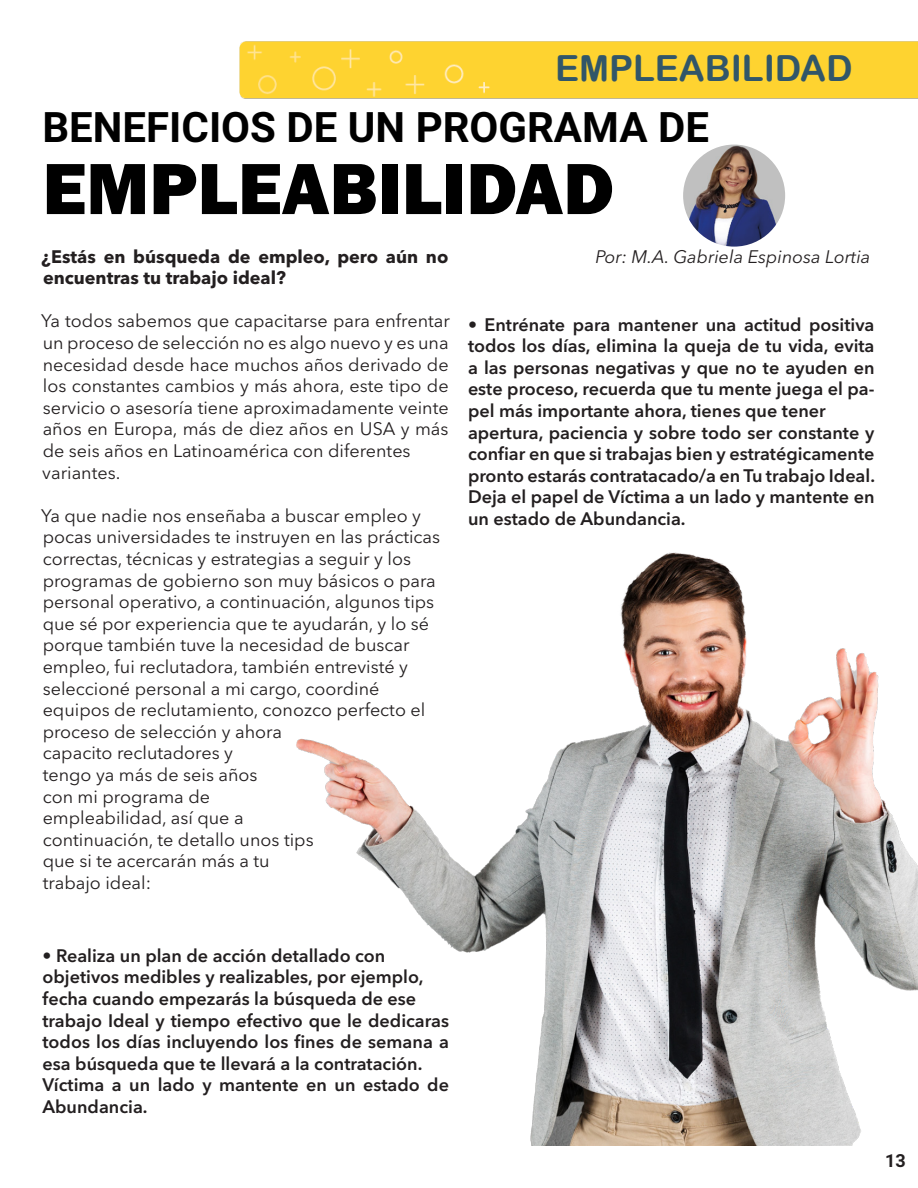
<style>
.page{position:relative;width:918px;height:1188px;background:#fff}
.page>*{position:absolute;margin:0;border:0;box-sizing:border-box;transform-origin:0 0}
.t1{font:800 75px "Franklin Gothic";color:#000}
.t2{font:700 42px "Roboto";color:#000}
.t3{font:36px "Arial Rounded MT Bold";color:#315669}
.t4{font:18px/21.6px "Avenir Next LT Pro";color:#231f20}
.t5{font:600 18px/21.6px "Avenir Next LT Pro";color:#231f20;text-align:justify}
.t6{font:700 18px "Avenir Next LT Pro";color:#231f20}
.t7{font:italic 18px "Avenir Next LT Pro";color:#231f20}
.t8{font:700 18px "Roboto";color:#231f20}
</style>
<div class="page">
<div style="left:239px;top:41px;width:679px;height:58px;background:#fed330"></div>
<img style="left:683px;top:145px;width:102px;height:102px;border-radius:51px">
<img style="left:296px;top:552px;width:622px;height:593px">
<p class="t3" style="left:555px;top:47px;width:299px">EMPLEABILIDAD</p>
<p class="t2" style="left:43px;top:98px;width:668px">BENEFICIOS DE UN PROGRAMA DE</p>
<p class="t1" style="left:43px;top:140px;width:573px">EMPLEABILIDAD</p>
<p class="t6" style="left:41px;top:245px;width:409px">¿Estás en búsqueda de empleo, pero aún no</p>
<p class="t7" style="left:596px;top:246px;width:276px">Por: M.A. Gabriela Espinosa Lortia</p>
<p class="t6" style="left:43px;top:267px;width:244px">encuentras tu trabajo ideal?</p>
<p class="t4" style="left:41px;top:310px;width:410px;text-align:justify">Ya todos sabemos que capacitarse para enfrentar un proceso de selección no es algo nuevo y es una necesidad desde hace muchos años derivado de los constantes cambios y más ahora, este tipo de servicio o asesoría tiene aproximadamente veinte años en Europa, más de diez años en USA y más de seis años en Latinoamérica con diferentes</p>
<p class="t4" style="left:42px;top:461px;width:80px">variantes.</p>
<p class="t4" style="left:41px;top:505px;width:400px">Ya que nadie nos enseñaba a buscar empleo y pocas universidades te instruyen en las prácticas correctas, técnicas y estrategias a seguir y los</p>
<p class="t4" style="left:43px;top:569px;width:395px">programas de gobierno son muy básicos o para personal operativo, a continuación, algunos tips que sé por experiencia que te ayudarán, y lo sé porque también tuve la necesidad de buscar</p>
<p class="t4" style="left:43px;top:656px;width:367px">empleo, fui reclutadora, también entrevisté y</p>
<p class="t4" style="left:43px;top:677px;width:338px">seleccioné personal a mi cargo, coordiné</p>
<p class="t4" style="left:43px;top:699px;width:384px">equipos de reclutamiento, conozco perfecto el</p>
<p class="t4" style="left:43px;top:721px;width:241px">proceso de selección y ahora</p>
<p class="t4" style="left:43px;top:742px;width:192px">capacito reclutadores y</p>
<p class="t4" style="left:43px;top:764px;width:216px">tengo ya más de seis años con mi programa de</p>
<p class="t4" style="left:43px;top:807px;width:203px">empleabilidad, así que a</p>
<p class="t4" style="left:43px;top:829px;width:272px">continuación, te detallo unos tips que si te acercarán más a tu</p>
<p class="t4" style="left:43px;top:872px;width:110px">trabajo ideal:</p>
<p class="t5" style="left:468px;top:313px;width:408px">• Entrénate para mantener una actitud positiva todos los días, elimina la queja de tu vida, evita a las personas negativas y que no te ayuden en este proceso, recuerda que tu mente juega el pa&shy;pel más importante ahora, tienes que tener</p>
<p class="t5" style="left:468px;top:421px;width:409px">apertura, paciencia y sobre todo ser constante y confiar en que si trabajas bien y estratégicamente pronto estarás contratacado/a en Tu trabajo Ideal.<br>Deja el papel de Víctima a un lado y mantente en un estado de Abundancia.</p>
<p class="t5" style="left:43px;top:945px;width:344px">• Realiza un plan de acción detallado con</p>
<p class="t5" style="left:43px;top:966px;width:382px">objetivos medibles y realizables, por ejemplo,</p>
<p class="t5" style="left:43px;top:988px;width:375px">fecha cuando empezarás la búsqueda de ese</p>
<p class="t5" style="left:43px;top:1009px;width:408px">trabajo Ideal y tiempo efectivo que le dedicaras todos los días incluyendo los fines de semana a esa búsqueda que te llevará a la contratación.</p>
<p class="t5" style="left:43px;top:1074px;width:408px">Víctima a un lado y mantente en un estado de<br>Abundancia.</p>
<p class="t8" style="left:885px;top:1148px;width:22px">13</p>
</div>
